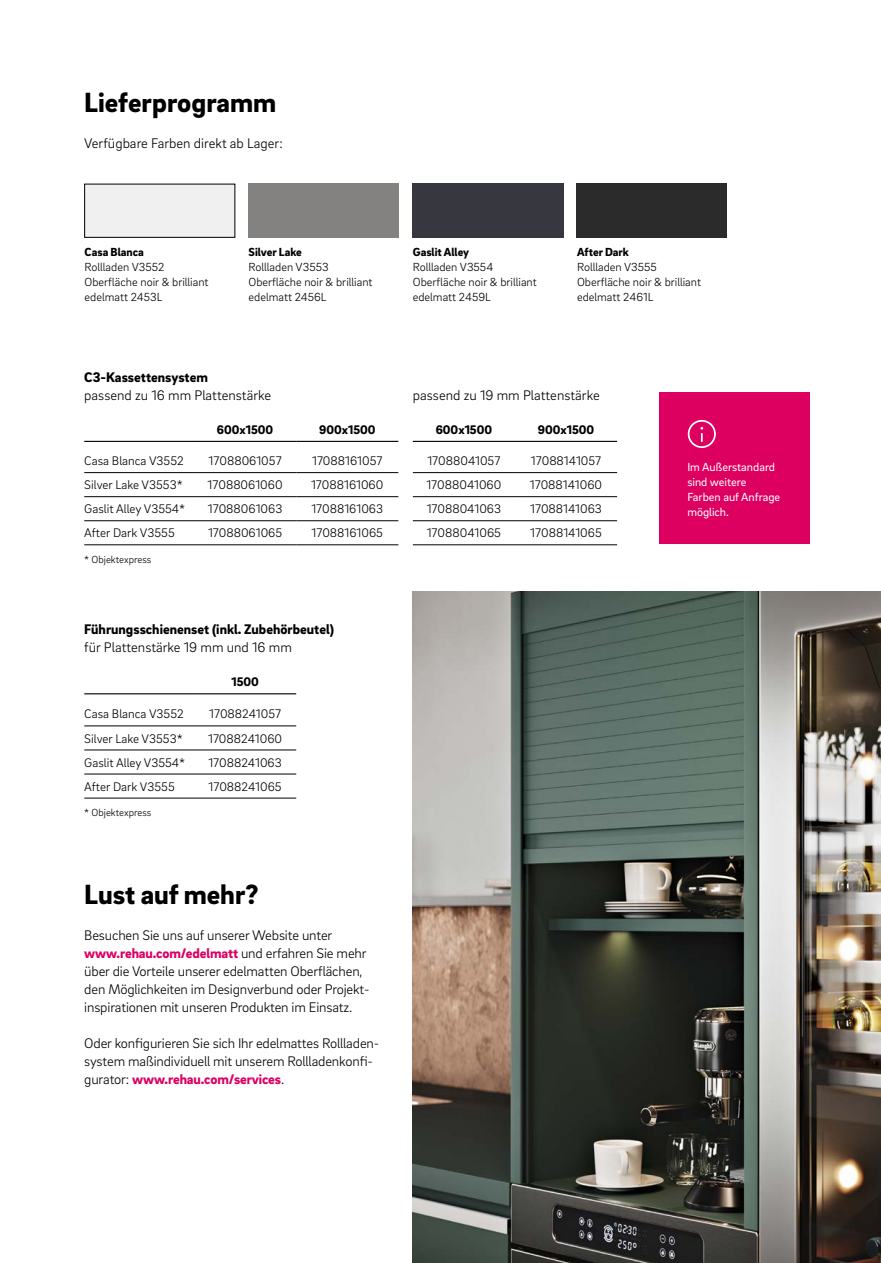
<style>
.page{position:relative;width:881px;height:1263px;background:#fff}
.page>*{position:absolute;margin:0;border:0;box-sizing:border-box;transform-origin:0 0}
._06__Subhead_-_19pt{font:900 28.5px "Brix Sans";color:#000}
._16__Body_text_-_9_5{font:300 14.25px/18px "Brix Sans";letter-spacing:-.01em;color:#000}
._16__Body_text_-_9_5-2{font:900 14.25px "Brix Sans";color:#000}
._14__Body_subline{font:900 14.25px "Brix Sans";color:#000}
._70__8_5pt_-_table_c{font:300 12.75px "Brix Sans";color:#000}
._70__8_5pt_-_table_h{font:900 12.75px "Brix Sans";color:#000}
._30__Caption_-_8pt{font:300 12px/15px "Brix Sans";color:#000}
._42__Info_box_-_head{font:12px/15px "Brix Sans";color:#fff}
._70__7_5pt_-_footer{font:300 10.5px "Brix Sans";color:#000}
.s1{font-weight:900}
.s2{font-weight:900;color:#dd0061}
</style>
<div class="page">
<div style="left:659px;top:392px;width:150px;height:152px;background:#dd0061"></div>
<svg style="left:687px;top:420px;width:28px;height:28px"></svg>
<img style="left:412px;top:592px;width:468px;height:671px">
<hr style="left:84px;top:472px;width:110px;height:1px;background:#000">
<hr style="left:194px;top:472px;width:102px;height:1px;background:#000">
<hr style="left:296px;top:472px;width:102px;height:1px;background:#000">
<hr style="left:84px;top:496px;width:110px;height:1px;background:#000">
<hr style="left:194px;top:496px;width:102px;height:1px;background:#000">
<hr style="left:296px;top:496px;width:102px;height:1px;background:#000">
<hr style="left:84px;top:520px;width:110px;height:1px;background:#000">
<hr style="left:194px;top:520px;width:102px;height:1px;background:#000">
<hr style="left:296px;top:520px;width:102px;height:1px;background:#000">
<hr style="left:84px;top:544px;width:110px;height:1px;background:#000">
<hr style="left:194px;top:544px;width:102px;height:1px;background:#000">
<hr style="left:296px;top:544px;width:102px;height:1px;background:#000">
<hr style="left:194px;top:441px;width:102px;height:1px;background:#000">
<hr style="left:296px;top:441px;width:102px;height:1px;background:#000">
<hr style="left:84px;top:441px;width:110px;height:1px;background:#000">
<div style="left:84px;top:184px;width:151px;height:54px;border:1px solid #000"></div>
<div style="left:576px;top:184px;width:150px;height:54px;background:#2b2b2b"></div>
<div style="left:412px;top:184px;width:151px;height:54px;background:#37383f"></div>
<hr style="left:412px;top:472px;width:102px;height:1px;background:#000">
<hr style="left:514px;top:472px;width:103px;height:1px;background:#000">
<hr style="left:412px;top:496px;width:102px;height:1px;background:#000">
<hr style="left:514px;top:496px;width:103px;height:1px;background:#000">
<hr style="left:412px;top:520px;width:102px;height:1px;background:#000">
<hr style="left:514px;top:520px;width:103px;height:1px;background:#000">
<hr style="left:412px;top:544px;width:102px;height:1px;background:#000">
<hr style="left:514px;top:544px;width:103px;height:1px;background:#000">
<hr style="left:412px;top:441px;width:102px;height:1px;background:#000">
<hr style="left:514px;top:441px;width:103px;height:1px;background:#000">
<hr style="left:84px;top:726px;width:110px;height:1px;background:#000">
<hr style="left:194px;top:726px;width:102px;height:1px;background:#000">
<hr style="left:84px;top:750px;width:110px;height:1px;background:#000">
<hr style="left:194px;top:750px;width:102px;height:1px;background:#000">
<hr style="left:84px;top:774px;width:110px;height:1px;background:#000">
<hr style="left:194px;top:774px;width:102px;height:1px;background:#000">
<hr style="left:84px;top:798px;width:110px;height:1px;background:#000">
<hr style="left:194px;top:798px;width:102px;height:1px;background:#000">
<hr style="left:194px;top:693px;width:102px;height:1px;background:#000">
<hr style="left:84px;top:693px;width:110px;height:1px;background:#000">
<p class="_06__Subhead_-_19pt" style="left:84px;top:83px;width:193px">Lieferprogramm</p>
<p class="_16__Body_text_-_9_5" style="left:84px;top:133px;width:200px">Verfügbare Farben direkt ab Lager:</p>
<p class="_30__Caption_-_8pt" style="left:85px;top:244px;width:81px"><span class="s1">Casa Blanca<br></span>Rollladen V3552</p>
<p class="_30__Caption_-_8pt" style="left:85px;top:274px;width:125px">Oberfläche noir &amp; brilliant edelmatt 2453L</p>
<p class="_30__Caption_-_8pt" style="left:248px;top:244px;width:82px"><span class="s1">Silver Lake<br></span>Rollladen V3553</p>
<p class="_30__Caption_-_8pt" style="left:248px;top:274px;width:125px">Oberfläche noir &amp; brilliant edelmatt 2456L</p>
<p class="_14__Body_subline" style="left:84px;top:367px;width:125px">C3-Kassettensystem</p>
<p class="_16__Body_text_-_9_5" style="left:84px;top:385px;width:188px">passend zu 16 mm Plattenstärke</p>
<p class="_70__8_5pt_-_table_h" style="left:217px;top:421px;width:58px">600x1500</p>
<p class="_70__8_5pt_-_table_h" style="left:319px;top:421px;width:58px">900x1500</p>
<p class="_70__8_5pt_-_table_c" style="left:84px;top:452px;width:101px">Casa Blanca V3552</p>
<p class="_70__8_5pt_-_table_c" style="left:208px;top:452px;width:74px">17088061057</p>
<p class="_70__8_5pt_-_table_c" style="left:312px;top:452px;width:72px">17088161057</p>
<p class="_70__8_5pt_-_table_c" style="left:84px;top:477px;width:100px">Silver Lake V3553*</p>
<p class="_70__8_5pt_-_table_c" style="left:207px;top:477px;width:76px">17088061060</p>
<p class="_70__8_5pt_-_table_c" style="left:311px;top:477px;width:74px">17088161060</p>
<p class="_70__8_5pt_-_table_c" style="left:84px;top:501px;width:102px">Gaslit Alley V3554*</p>
<p class="_70__8_5pt_-_table_c" style="left:208px;top:501px;width:76px">17088061063</p>
<p class="_70__8_5pt_-_table_c" style="left:311px;top:501px;width:73px">17088161063</p>
<p class="_70__8_5pt_-_table_c" style="left:84px;top:525px;width:92px">After Dark V3555</p>
<p class="_70__8_5pt_-_table_c" style="left:208px;top:525px;width:76px">17088061065</p>
<p class="_70__8_5pt_-_table_c" style="left:311px;top:525px;width:73px">17088161065</p>
<p class="_70__7_5pt_-_footer" style="left:84px;top:553px;width:69px">* Objektexpress</p>
<p class="_16__Body_text_-_9_5-2" style="left:84px;top:619px;width:251px">Führungsschienenset (inkl. Zubehörbeutel)</p>
<p class="_16__Body_text_-_9_5" style="left:84px;top:637px;width:209px">für Plattenstärke 19 mm und 16 mm</p>
<p class="_70__8_5pt_-_table_h" style="left:231px;top:674px;width:29px">1500</p>
<p class="_70__8_5pt_-_table_c" style="left:84px;top:706px;width:101px">Casa Blanca V3552</p>
<p class="_70__8_5pt_-_table_c" style="left:209px;top:706px;width:73px">17088241057</p>
<p class="_70__8_5pt_-_table_c" style="left:84px;top:730px;width:100px">Silver Lake V3553*</p>
<p class="_70__8_5pt_-_table_c" style="left:208px;top:730px;width:75px">17088241060</p>
<p class="_70__8_5pt_-_table_c" style="left:84px;top:754px;width:102px">Gaslit Alley V3554*</p>
<p class="_70__8_5pt_-_table_c" style="left:208px;top:754px;width:75px">17088241063</p>
<p class="_70__8_5pt_-_table_c" style="left:84px;top:778px;width:92px">After Dark V3555</p>
<p class="_70__8_5pt_-_table_c" style="left:208px;top:778px;width:75px">17088241065</p>
<p class="_70__7_5pt_-_footer" style="left:84px;top:806px;width:69px">* Objektexpress</p>
<p class="_06__Subhead_-_19pt" style="left:84px;top:875px;width:175px">Lust auf mehr?</p>
<p class="_16__Body_text_-_9_5" style="left:84px;top:925px;width:286px">Besuchen Sie uns auf unserer Website unter <span class="s2">www.rehau.com/edelmatt</span> und erfahren Sie mehr über die Vorteile unserer edelmatten Oberflächen, den Möglichkeiten im Designverbund oder Projekt&shy;inspirationen mit unseren Produkten im Einsatz.</p>
<p class="_16__Body_text_-_9_5" style="left:84px;top:1033px;width:296px">Oder konfigurieren Sie sich Ihr edelmattes Rollladen&shy;system maßindividuell mit unserem Rollladenkonfi&shy;gurator: <span class="s2">www.rehau.com/services</span>.</p>
<p class="_30__Caption_-_8pt" style="left:412px;top:244px;width:82px"><span class="s1">Gaslit Alley<br></span>Rollladen V3554</p>
<p class="_30__Caption_-_8pt" style="left:412px;top:274px;width:125px">Oberfläche noir &amp; brilliant edelmatt 2459L</p>
<p class="_30__Caption_-_8pt" style="left:577px;top:244px;width:81px"><span class="s1">After Dark<br></span>Rollladen V3555</p>
<p class="_30__Caption_-_8pt" style="left:577px;top:274px;width:125px">Oberfläche noir &amp; brilliant edelmatt 2461L</p>
<p class="_16__Body_text_-_9_5" style="left:412px;top:385px;width:188px">passend zu 19 mm Plattenstärke</p>
<p class="_70__8_5pt_-_table_h" style="left:435px;top:421px;width:58px">600x1500</p>
<p class="_70__8_5pt_-_table_h" style="left:537px;top:421px;width:58px">900x1500</p>
<p class="_70__8_5pt_-_table_c" style="left:427px;top:452px;width:74px">17088041057</p>
<p class="_70__8_5pt_-_table_c" style="left:530px;top:452px;width:72px">17088141057</p>
<p class="_70__8_5pt_-_table_c" style="left:426px;top:477px;width:76px">17088041060</p>
<p class="_70__8_5pt_-_table_c" style="left:529px;top:477px;width:74px">17088141060</p>
<p class="_70__8_5pt_-_table_c" style="left:426px;top:501px;width:76px">17088041063</p>
<p class="_70__8_5pt_-_table_c" style="left:530px;top:501px;width:73px">17088141063</p>
<p class="_70__8_5pt_-_table_c" style="left:426px;top:525px;width:76px">17088041065</p>
<p class="_70__8_5pt_-_table_c" style="left:530px;top:525px;width:73px">17088141065</p>
<p class="_42__Info_box_-_head" style="left:687px;top:459px;width:94px">Im Außerstandard sind weitere<br>Farben auf Anfrage möglich.</p>
</div>
